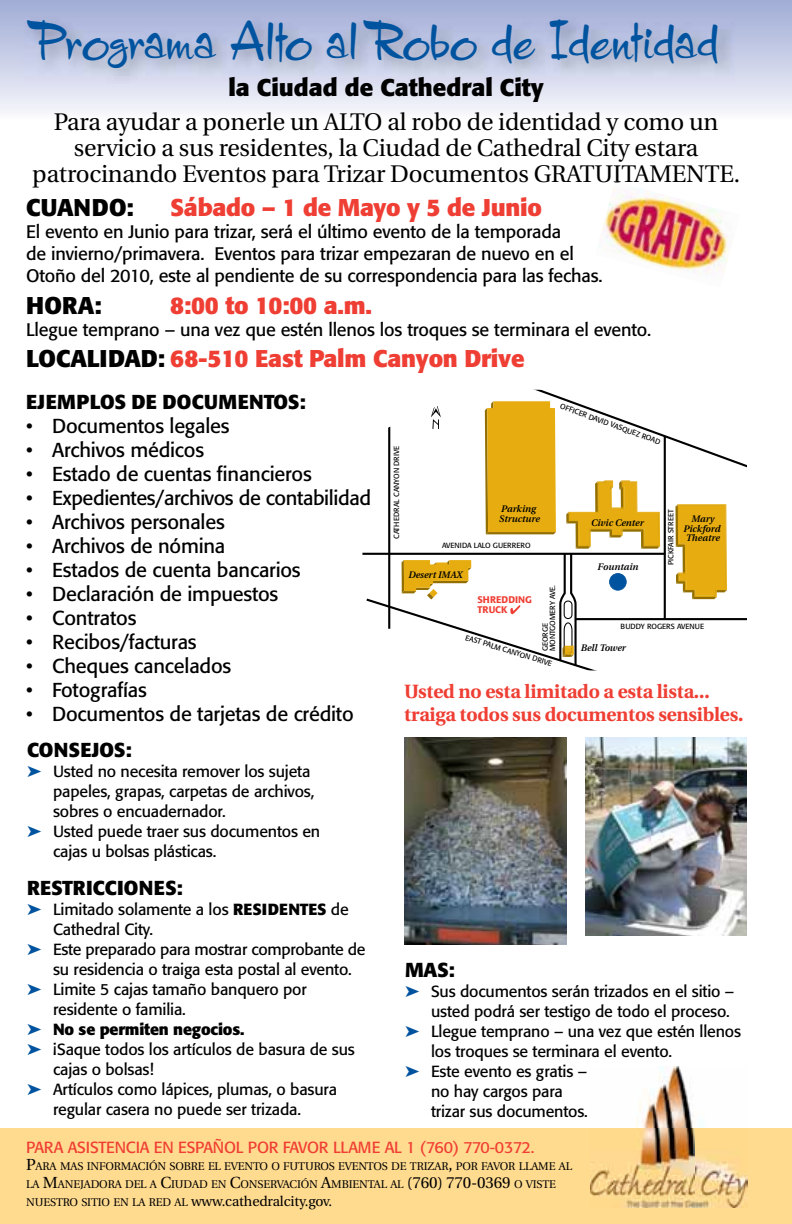
<style>
.page{position:relative;width:792px;height:1224px;background:#fff}
.page>*{position:absolute;margin:0;border:0;box-sizing:border-box;transform-origin:0 0}
.t1{font:48px "Charade JF";color:#00539f}
.t2{font:24px/26px "Utopia";letter-spacing:-.01em;color:#000;text-align:center}
.t3{font:700 24px "Formata";letter-spacing:-.01em;color:#ef3e33}
.t4{font:700 24px "Formata";color:#000}
.t5{font:20px "Formata";letter-spacing:-.01em;color:#000}
.t6{font:700 20px "Formata";letter-spacing:.01em;color:#000}
.t7{font:700 19.2px/23.2px "Utopia";letter-spacing:-.01em;color:#ef3e33}
.t8{font:18px/22px "Formata";letter-spacing:-.01em;color:#000}
.t9{font:16px "Formata";letter-spacing:-.01em;color:#000}
.t10{font:16px "Formata";letter-spacing:-.01em;color:#ef3e33}
.t11{font:700 16px "Formata";letter-spacing:-.01em;color:#000}
.t12{font:14px "Utopia";letter-spacing:-.01em;color:#000}
.t13{font:11.2px/18px "Utopia";letter-spacing:-.015em;color:#000}
.t14{font:italic 600 9.6px/9.6px "Utopia";color:#000}
.t15{font:500 9.6px/9.6px "Formata";color:#ef3e33}
.t16{font:7.4px/7.4px "Formata";color:#000}
.s1{color:#000}
.s2{color:#00539f}
.s3{font-weight:700}
.s4{font-size:16px}
.s5{font-size:11.2px}
</style>
<div class="page">
<svg style="left:0;top:0;width:792px;height:112px;background:#ced4e9"></svg>
<div style="left:0;top:1128px;width:792px;height:96px;background:#ffdb90"></div>
<img style="left:24px;top:16px;width:710px;height:68px">
<hr style="left:362px;top:553px;width:303px;height:2px;background:#000">
<svg style="left:364px;top:389px;width:383px;height:281px"></svg>
<hr style="left:388px;top:389px;width:2px;height:240px;background:#000">
<img style="left:404px;top:737px;width:162px;height:207px">
<img style="left:585px;top:737px;width:162px;height:198px">
<img style="left:602px;top:188px;width:130px;height:87px">
<img style="left:591px;top:1066px;width:156px;height:141px">
<h1 class="t1" style="left:27px;top:11px;width:693px">Programa Alto al Robo de Identidad</h1>
<h2 class="t4" style="left:228px;top:73px;width:317px">la Ciudad de Cathedral City</h2>
<h2 class="t2" style="left:32px;top:110px;width:709px">Para ayudar a ponerle un ALTO al robo de identidad y como un servicio a sus residentes, la Ciudad de Cathedral City estara patrocinando Eventos para Trizar Documentos GRATUITAMENTE.</h2>
<h2 class="t4" style="left:26px;top:192px;width:109px">CUANDO:</h2>
<h2 class="t3" style="left:170px;top:192px;width:373px">Sábado – 1 de Mayo y 5 de Junio</h2>
<p class="t8" style="left:26px;top:221px;width:578px">El evento en Junio para trizar, será el último evento de la temporada<br>de invierno/primavera. Eventos para trizar empezaran de nuevo en el<br>Otoño del 2010, este al pendiente de su correspondencia para las fechas.</p>
<h2 class="t4" style="left:26px;top:290px;width:77px">HORA:</h2>
<h2 class="t3" style="left:170px;top:290px;width:203px">8:00 to 10:00 a.m.</h2>
<p class="t8" style="left:26px;top:318px;width:627px">Llegue temprano – una vez que estén llenos los troques se terminara el evento.</p>
<h2 class="t3" style="left:26px;top:344px;width:500px"><span class="s1">LOCALIDAD:</span> 68-510 East Palm Canyon Drive</h2>
<p class="t6" style="left:26px;top:390px;width:281px">EJEMPLOS DE DOCUMENTOS:</p>
<p class="t5" style="left:26px;top:414px;width:205px">• Documentos legales</p>
<p class="t5" style="left:26px;top:438px;width:179px">• Archivos médicos</p>
<p class="t5" style="left:26px;top:462px;width:287px">• Estado de cuentas financieros</p>
<p class="t5" style="left:26px;top:486px;width:346px">• Expedientes/archivos de contabilidad</p>
<p class="t5" style="left:26px;top:510px;width:200px">• Archivos personales</p>
<p class="t5" style="left:26px;top:534px;width:201px">• Archivos de nómina</p>
<p class="t5" style="left:26px;top:558px;width:276px">• Estados de cuenta bancarios</p>
<p class="t5" style="left:26px;top:582px;width:254px">• Declaración de impuestos</p>
<p class="t5" style="left:26px;top:606px;width:112px">• Contratos</p>
<p class="t5" style="left:26px;top:630px;width:172px">• Recibos/facturas</p>
<p class="t5" style="left:26px;top:654px;width:207px">• Cheques cancelados</p>
<p class="t5" style="left:26px;top:678px;width:122px">• Fotografías</p>
<p class="t5" style="left:26px;top:702px;width:329px">• Documentos de tarjetas de crédito</p>
<p class="t16" style="left:562px;top:402px;width:108px;rotate:20deg">OFFICER DAVID VASQUEZ ROAD</p>
<p class="t16" style="left:393px;top:539px;width:95px;rotate:-90deg">CATHEDRAL CANYON DRIVE</p>
<p class="t14" style="left:499px;top:504px;width:42px">Parking<br>Structure</p>
<p class="t16" style="left:667px;top:565px;width:57px;rotate:-90deg">PICKFAIR STREET</p>
<p class="t14" style="left:683px;top:514px;width:39px;text-align:center">Mary<br>Pickford<br>Theatre</p>
<p class="t14" style="left:591px;top:518px;width:54px">Civic Center</p>
<p class="t14" style="left:597px;top:562px;width:42px">Fountain</p>
<p class="t16" style="left:442px;top:542px;width:90px">AVENIDA LALO GUERRERO</p>
<p class="t14" style="left:408px;top:570px;width:56px">Desert IMAX</p>
<p class="t16" style="left:542px;top:651px;width:68px;rotate:-90deg">GEORGE<br>MONTGOMERY AVE.</p>
<p class="t15" style="left:478px;top:595px;width:56px">SHREDDING<br>TRUCK</p>
<p class="t16" style="left:621px;top:623px;width:85px">BUDDY ROGERS AVENUE</p>
<p class="t16" style="left:467px;top:634px;width:92px;rotate:17deg">EAST PALM CANYON DRIVE</p>
<p class="t14" style="left:580px;top:643px;width:47px">Bell Tower</p>
<p class="t7" style="left:404px;top:680px;width:341px">Usted no esta limitado a esta lista... traiga todos sus documentos sensibles.</p>
<p class="t6" style="left:27px;top:737px;width:106px">CONSEJOS:</p>
<p class="t9" style="left:27px;top:762px;width:285px"><span class="s2">➤</span> Usted no necesita remover los sujeta</p>
<p class="t9" style="left:53px;top:782px;width:263px">papeles, grapas, carpetas de archivos,</p>
<p class="t9" style="left:53px;top:802px;width:174px">sobres o encuadernador.</p>
<p class="t9" style="left:27px;top:822px;width:295px"><span class="s2">➤</span> Usted puede traer sus documentos en</p>
<p class="t9" style="left:53px;top:842px;width:165px">cajas u bolsas plásticas.</p>
<p class="t6" style="left:27px;top:875px;width:157px">RESTRICCIONES:</p>
<p class="t9" style="left:27px;top:900px;width:323px"><span class="s2">➤</span> Limitado solamente a los <span class="s3">RESIDENTES</span> de</p>
<p class="t9" style="left:53px;top:920px;width:102px">Cathedral City.</p>
<p class="t9" style="left:27px;top:940px;width:340px"><span class="s2">➤</span> Este preparado para mostrar comprobante de</p>
<p class="t9" style="left:53px;top:960px;width:300px">su residencia o traiga esta postal al evento.</p>
<p class="t9" style="left:27px;top:980px;width:281px"><span class="s2">➤</span> Limite 5 cajas tamaño banquero por</p>
<p class="t9" style="left:53px;top:1000px;width:134px">residente o familia.</p>
<p class="t11" style="left:27px;top:1019px;width:219px"><span class="s2">➤</span> No se permiten negocios.</p>
<p class="t9" style="left:27px;top:1040px;width:329px"><span class="s2">➤</span> ¡Saque todos los artículos de basura de sus</p>
<p class="t9" style="left:53px;top:1060px;width:102px">cajas o bolsas!</p>
<p class="t9" style="left:27px;top:1080px;width:312px"><span class="s2">➤</span> Artículos como lápices, plumas, o basura</p>
<p class="t9" style="left:53px;top:1100px;width:250px">regular casera no puede ser trizada.</p>
<p class="t6" style="left:405px;top:957px;width:51px">MAS:</p>
<p class="t9" style="left:405px;top:981px;width:331px"><span class="s2">➤</span> Sus documentos serán trizados en el sitio –</p>
<p class="t9" style="left:431px;top:1001px;width:300px">usted podrá ser testigo de todo el proceso.</p>
<p class="t9" style="left:405px;top:1021px;width:338px"><span class="s2">➤</span> Llegue temprano – una vez que estén llenos</p>
<p class="t9" style="left:431px;top:1041px;width:243px">los troques se terminara el evento.</p>
<p class="t9" style="left:405px;top:1061px;width:184px"><span class="s2">➤</span> Este evento es gratis –</p>
<p class="t9" style="left:431px;top:1081px;width:133px">no hay cargos para</p>
<p class="t9" style="left:431px;top:1101px;width:158px">trizar sus documentos.</p>
<p class="t10" style="left:26px;top:1137px;width:510px">PARA ASISTENCIA EN ESPAÑOL POR FAVOR LLAME AL 1 (760) 770-0372.</p>
<p class="t13" style="left:26px;top:1158px;width:547px"><span class="s4">P</span>ARA MAS INFORMACIÓN SOBRE EL EVENTO O FUTUROS EVENTOS DE TRIZAR<span class="s4">,</span> POR FAVOR LLAME AL<br>LA <span class="s4">M</span>ANEJADORA DEL A <span class="s4">C</span>IUDAD EN <span class="s4">C</span>ONSERVACIÓN <span class="s4">A</span>MBIENTAL AL <span class="s4">(760) 770-0369</span> O VISTE</p>
<p class="t12" style="left:26px;top:1194px;width:308px"><span class="s5">NUESTRO SITIO EN LA RED AL</span> www.cathedralcity.gov.</p>
</div>
